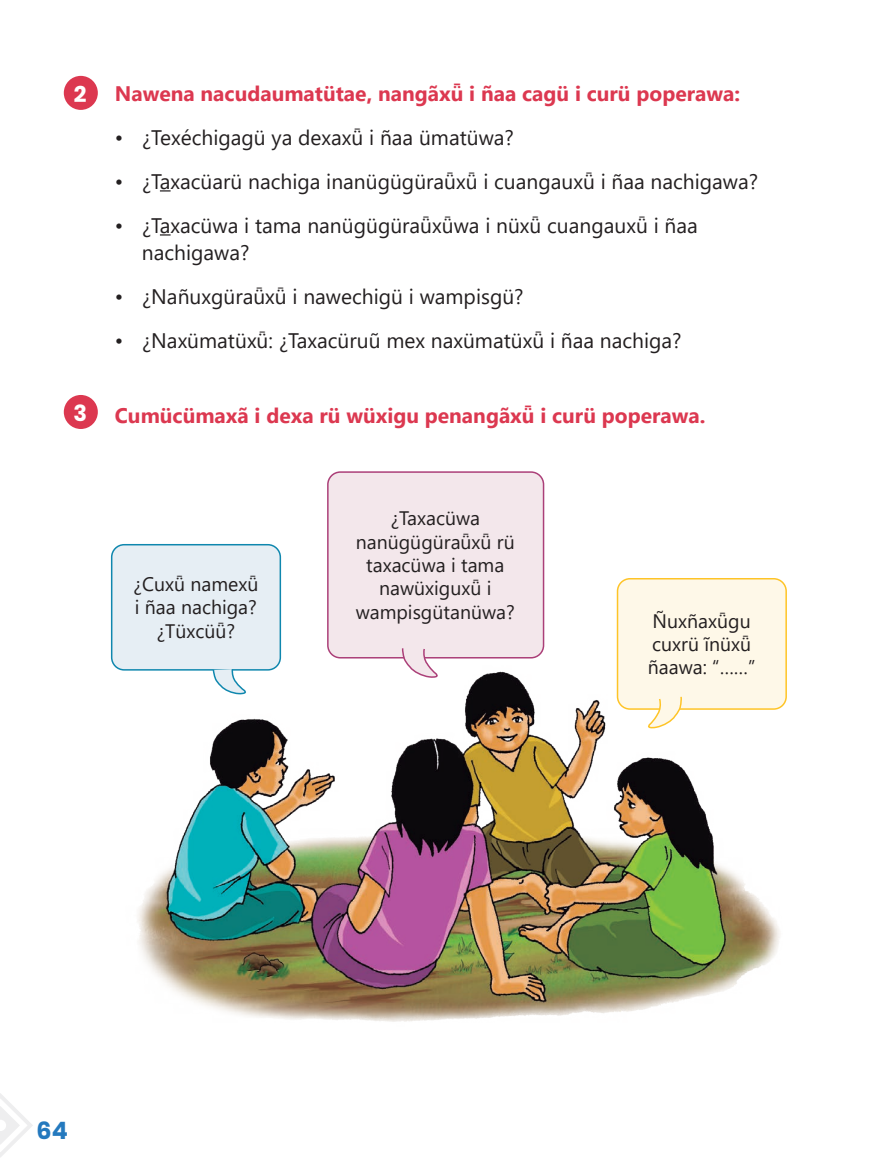
<style>
.page{position:relative;width:872px;height:1170px;background:#fff}
.page>*{position:absolute;margin:0;border:0;box-sizing:border-box;transform-origin:0 0}
.t1{font:700 24px "Poppins";color:#2479be}
.numeros{font:700 22.5px "Poppins";color:#fff}
.t2{font:21px/27px "Segoe UI";color:#231f20}
.paráfos{font:700 21px "Segoe UI";color:#dc3850}
.texto_general{font:19.5px/23.4px "Segoe UI";color:#231f20;text-align:center}
</style>
<div class="page">
<svg style="left:0;top:1093px;width:33px;height:64px"></svg>
<div style="left:64px;top:76px;width:34px;height:34px;background:#dc3850;border-radius:50%"></div>
<div style="left:64px;top:395px;width:34px;height:34px;background:#dc3850;border-radius:50%"></div>
<div style="left:112px;top:544px;width:168px;height:125px;background:#e6eef4;border-radius:12px"></div>
<div style="left:111px;top:544px;width:170px;height:126px;border:2px solid #0f87ae;border-radius:12px"></div>
<div style="left:617px;top:578px;width:169px;height:131px;background:#fef8e8;border-radius:12px"></div>
<div style="left:617px;top:578px;width:170px;height:131px;border:2px solid #fec427;border-radius:12px"></div>
<div style="left:328px;top:472px;width:215px;height:185px;background:#f3e7eb;border-radius:12px"></div>
<div style="left:327px;top:471px;width:217px;height:187px;border:2px solid #ab3f78;border-radius:12px"></div>
<img style="left:110px;top:639px;width:672px;height:383px">
<p class="numeros" style="left:74px;top:81px;width:14px">2</p>
<p class="paráfos" style="left:115px;top:73px;width:627px">Nawena nacudaumatütae, nangãxǖ i ñaa cagü i curü poperawa:</p>
<p class="t2" style="left:115px;top:122px;width:401px">• ¿Texéchigagü ya dexaxǖ i ñaa ümatüwa?</p>
<p class="t2" style="left:115px;top:166px;width:645px">• ¿Taxacüarü nachiga inanügügüraǖxǖ i cuangauxǖ i ñaa nachigawa?</p>
<p class="t2" style="left:142px;top:210px;width:557px;text-indent:-27px">• ¿Taxacüwa i tama nanügügüraǖxǖwa i nüxǖ cuangauxǖ i ñaa nachigawa?</p>
<p class="t2" style="left:115px;top:281px;width:410px">• ¿Nañuxgüraǖxǖ i nawechigü i wampisgü?</p>
<p class="t2" style="left:115px;top:325px;width:568px">• ¿Naxümatüxǖ: ¿Taxacüruũ mex naxümatüxǖ i ñaa nachiga?</p>
<p class="numeros" style="left:73px;top:400px;width:15px">3</p>
<p class="paráfos" style="left:115px;top:396px;width:592px">Cumücümaxã i dexa rü wüxigu penangãxǖ i curü poperawa.</p>
<p class="texto_general" style="left:133px;top:570px;width:127px">¿Cuxǖ namexǖ i ñaa nachiga? ¿Tüxcüǖ?</p>
<p class="texto_general" style="left:356px;top:505px;width:161px">¿Taxacüwa nanügügüraǖxǖ rü taxacüwa i tama nawüxiguxǖ i wampisgütanüwa?</p>
<p class="texto_general" style="left:648px;top:607px;width:109px;text-align:left">Ñuxñaxǖgu cuxrü ĩnüxǖ ñaawa: “……”</p>
<p class="t1" style="left:37px;top:1116px;width:33px">64</p>
</div>
